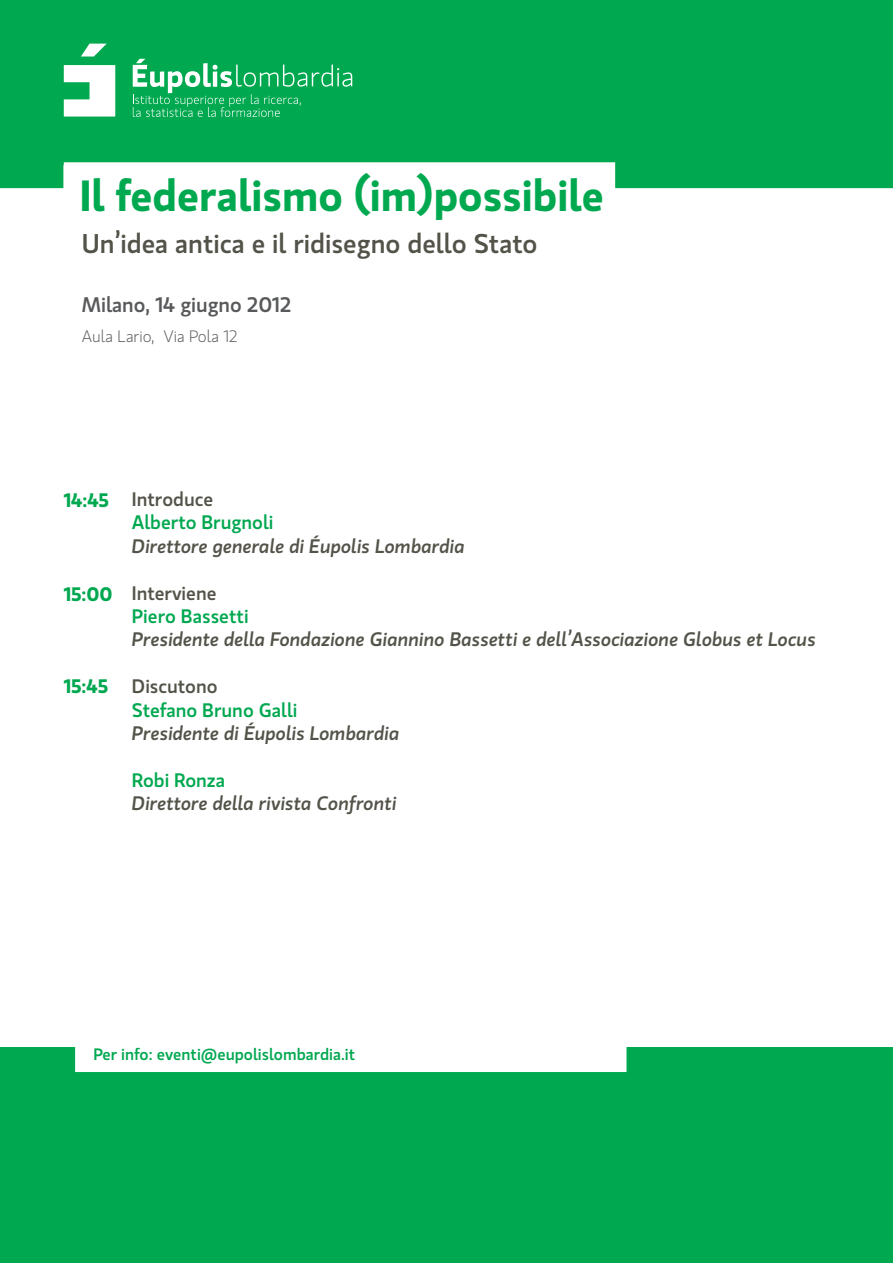
<style>
.page{position:relative;width:893px;height:1263px;background:#fff}
.page>*{position:absolute;margin:0;border:0;box-sizing:border-box;transform-origin:0 0}
.t1{font:600 43.5px "Gloriola Std";color:#00a94f}
.t2{font:500 27px "Gloriola Std";color:#54534a}
.t3{font:500 21px "Gloriola Std";color:#58595b}
.t4{font:italic 500 19.5px "Gloriola Std";color:#54534a}
.t5{font:500 19.5px "Gloriola Std";color:#00a850}
.t6{font:500 19.5px "Gloriola Std";color:#54534a}
.t7{font:600 19.5px "Gloriola Std";color:#00a850}
.t8{font:500 16.5px "Gloriola Std";color:#00a850}
.t9{font:300 16.5px "Gloriola Std";color:#58595b}
</style>
<div class="page">
<div style="left:0;top:0;width:893px;height:188px;background:#00a94f"></div>
<div style="left:0;top:1047px;width:893px;height:216px;background:#00a94f"></div>
<svg style="left:81px;top:44px;width:26px;height:13px"></svg>
<svg style="left:64px;top:65px;width:51px;height:52px"></svg>
<svg style="left:133px;top:59px;width:219px;height:58px"></svg>
<div style="left:64px;top:162px;width:551px;height:61px;background:#fff;border:2px solid #fff"></div>
<div style="left:76px;top:1047px;width:550px;height:24px;background:#fff"></div>
<div style="left:75px;top:1046px;width:551px;height:26px;border:2px solid #fff"></div>
<h1 class="t1" style="left:80px;top:165px;width:525px">Il federalismo (im)possibile</h1>
<h2 class="t2" style="left:82px;top:225px;width:457px">Un’idea antica e il ridisegno dello Stato</h2>
<p class="t3" style="left:82px;top:290px;width:211px">Milano, 14 giugno 2012</p>
<p class="t9" style="left:82px;top:325px;width:157px">Aula Lario, Via Pola 12</p>
<p class="t7" style="left:64px;top:486px;width:47px">14:45</p>
<p class="t7" style="left:64px;top:580px;width:50px">15:00</p>
<p class="t7" style="left:64px;top:672px;width:46px">15:45</p>
<p class="t6" style="left:132px;top:486px;width:83px">Introduce</p>
<p class="t5" style="left:132px;top:509px;width:143px">Alberto Brugnoli</p>
<p class="t4" style="left:132px;top:532px;width:334px">Direttore generale di Éupolis Lombardia</p>
<p class="t6" style="left:132px;top:579px;width:86px">Interviene</p>
<p class="t5" style="left:132px;top:603px;width:118px">Piero Bassetti</p>
<p class="t4" style="left:132px;top:626px;width:685px">Presidente della Fondazione Giannino Bassetti e dell’Associazione Globus et Locus</p>
<p class="t6" style="left:132px;top:673px;width:87px">Discutono</p>
<p class="t5" style="left:132px;top:696px;width:167px">Stefano Bruno Galli</p>
<p class="t4" style="left:132px;top:720px;width:269px">Presidente di Éupolis Lombardia</p>
<p class="t5" style="left:132px;top:766px;width:95px">Robi Ronza</p>
<p class="t4" style="left:132px;top:790px;width:266px">Direttore della rivista Confronti</p>
<p class="t8" style="left:93px;top:1043px;width:263px">Per info: eventi@eupolislombardia.it</p>
</div>
